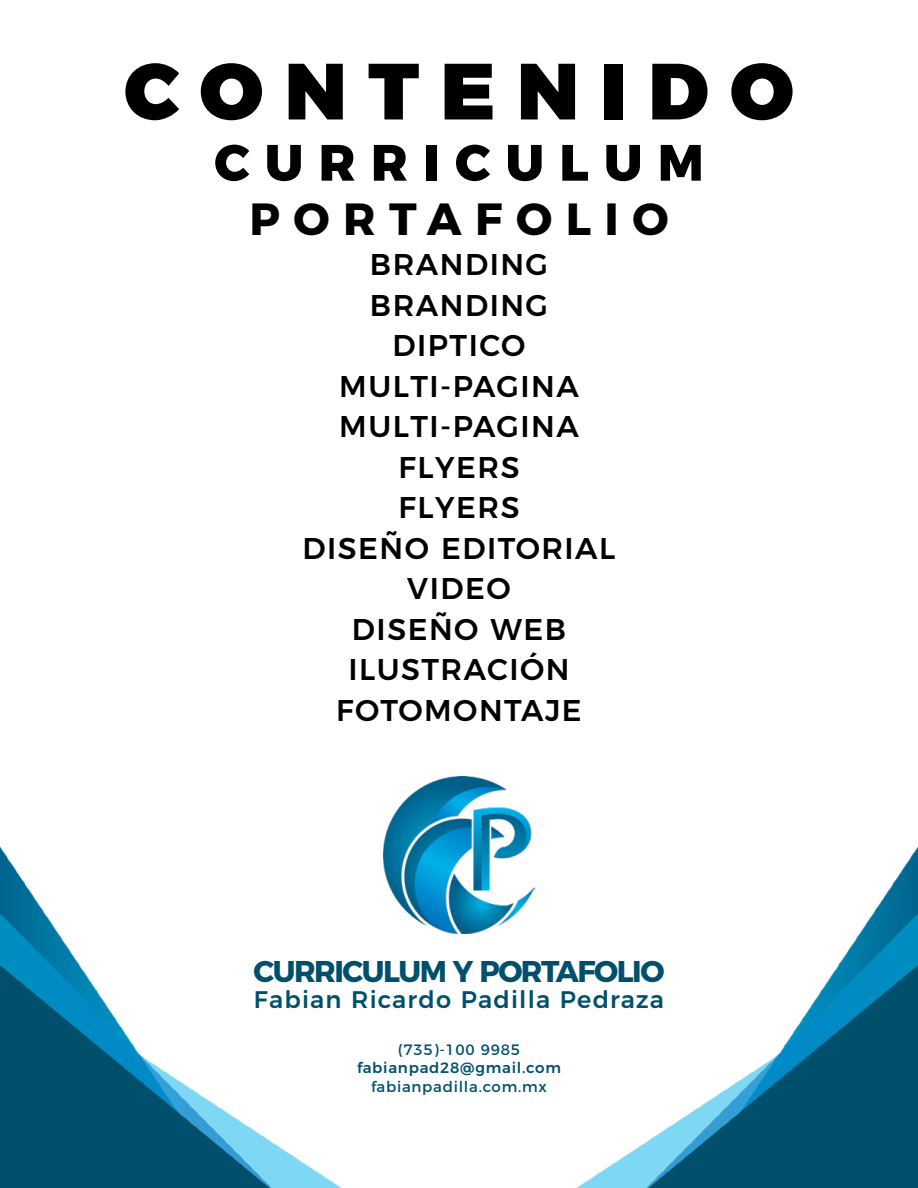
<style>
.page{position:relative;width:918px;height:1188px;background:#fff}
.page>*{position:absolute;margin:0;border:0;box-sizing:border-box;transform-origin:0 0}
.t1{font:900 79.5px "Montserrat";letter-spacing:.27em;color:#000}
.t2{font:800 51px "Montserrat";letter-spacing:.3em;color:#000}
.t3{font:700 45px "Montserrat";letter-spacing:.3em;color:#000}
.t4{font:500 30px/40.5px "Montserrat";letter-spacing:.05em;color:#000;text-align:center}
.t5{font:700 30px "Montserrat";letter-spacing:-.05em;color:#00506d}
.t6{font:500 24px "Montserrat";letter-spacing:.05em;color:#00506d}
.t7{font:15px "Montserrat";letter-spacing:.05em;color:#00506d}
.t8{font:500 15px "Montserrat";letter-spacing:.05em;color:#00506d}
</style>
<div class="page">
<img style="left:0;top:776px;width:918px;height:412px">
<img style="left:384px;top:777px;width:150px;height:157px">
<h1 class="t1" style="left:124px;top:24px;width:671px">CONTENIDO</h1>
<h2 class="t2" style="left:214px;top:120px;width:491px">CURRICULUM</h2>
<h3 class="t3" style="left:249px;top:182px;width:421px">PORTAFOLIO</h3>
<p class="t4" style="left:303px;top:242px;width:314px">BRANDING<br>BRANDING<br>DIPTICO<br>MULTI-PAGINA<br>MULTI-PAGINA<br>FLYERS<br>FLYERS<br>DISEÑO EDITORIAL<br>VIDEO<br>DISEÑO WEB<br>ILUSTRACIÓN<br>FOTOMONTAJE</p>
<p class="t5" style="left:254px;top:947px;width:412px">CURRICULUM Y PORTAFOLIO</p>
<p class="t6" style="left:254px;top:981px;width:412px">Fabian Ricardo Padilla Pedraza</p>
<p class="t7" style="left:398px;top:1038px;width:124px">(735)-100 9985</p>
<p class="t8" style="left:357px;top:1056px;width:205px">fabianpad28@gmail.com</p>
<p class="t7" style="left:371px;top:1074px;width:177px">fabianpadilla.com.mx</p>
</div>
